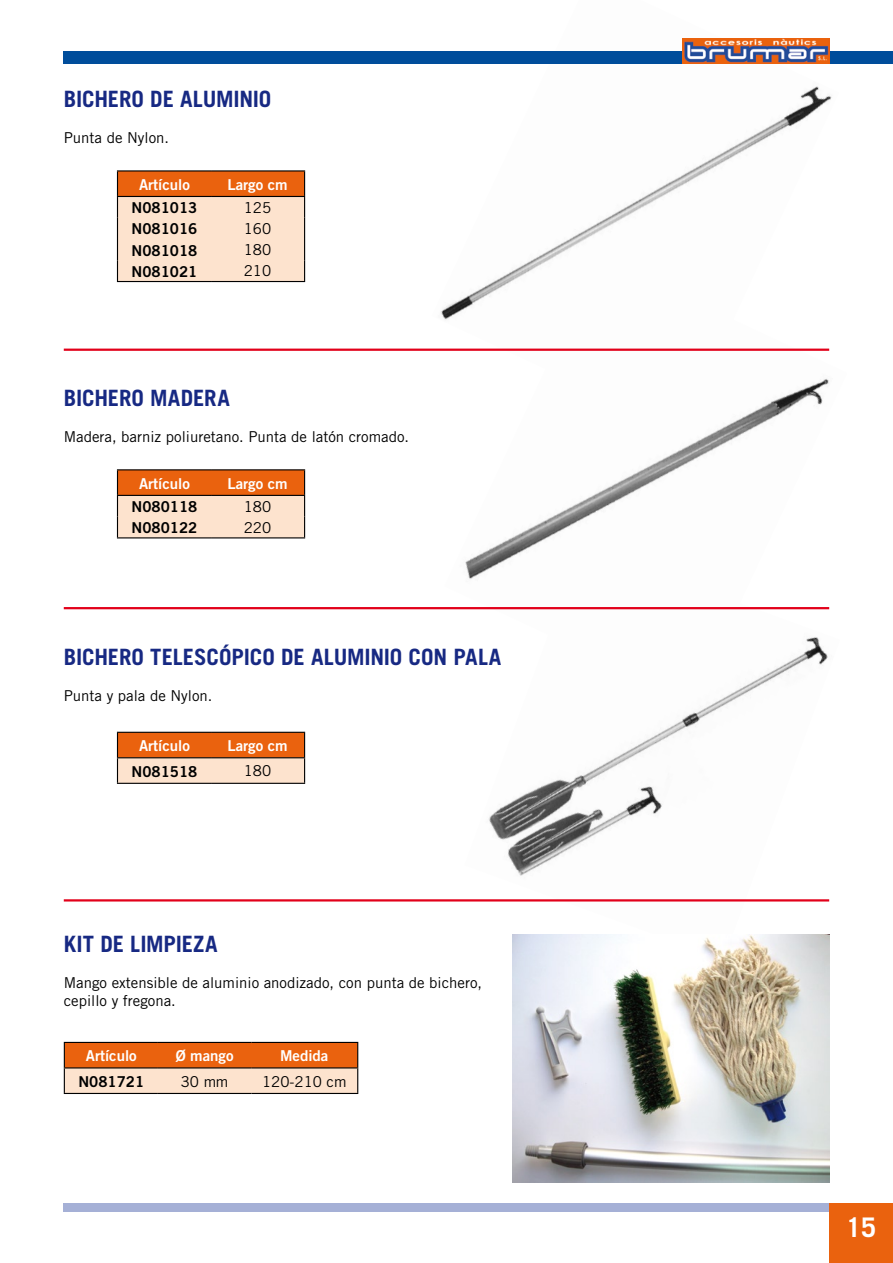
<style>
.page{position:relative;width:893px;height:1263px;background:#fff}
.page>*{position:absolute;margin:0;border:0;box-sizing:border-box;transform-origin:0 0}
.t1{font:700 27px "Trade Gothic";color:#fff}
.t2{font:700 22.5px "Trade Gothic";letter-spacing:-.005em;color:#172983}
.t3{font:15px/18px "Trade Gothic";color:#000}
.t4{font:15px "Trade Gothic Bold Two";color:#fff}
.t5{font:15px "Trade Gothic Bold Two";color:#000}
</style>
<div class="page">
<div style="left:64px;top:1203px;width:829px;height:9px;background:#a5b0d6"></div>
<div style="left:829px;top:1203px;width:64px;height:60px;background:#ea620e"></div>
<img style="left:432px;top:38px;width:400px;height:311px">
<img style="left:464px;top:702px;width:366px;height:257px">
<img style="left:444px;top:257px;width:388px;height:445px">
<hr style="left:64px;top:349px;width:765px;height:2px;background:#e2001a">
<hr style="left:64px;top:607px;width:765px;height:2px;background:#e2001a">
<hr style="left:64px;top:899px;width:765px;height:2px;background:#e2001a">
<img style="left:513px;top:934px;width:316px;height:248px">
<hr style="left:117px;top:170px;width:94px;height:1px;background:#000">
<hr style="left:211px;top:170px;width:94px;height:1px;background:#000">
<svg style="left:117px;top:171px;width:188px;height:110px;background:#f2c09e"></svg>
<hr style="left:117px;top:281px;width:94px;height:1px;background:#000">
<hr style="left:211px;top:281px;width:94px;height:1px;background:#000">
<hr style="left:117px;top:469px;width:94px;height:1px;background:#000">
<hr style="left:211px;top:469px;width:94px;height:1px;background:#000">
<svg style="left:117px;top:470px;width:188px;height:67px;background:#edac81"></svg>
<hr style="left:117px;top:537px;width:94px;height:1px;background:#000">
<hr style="left:211px;top:537px;width:94px;height:1px;background:#000">
<hr style="left:117px;top:783px;width:94px;height:1px;background:#000">
<hr style="left:211px;top:783px;width:94px;height:1px;background:#000">
<svg style="left:117px;top:732px;width:188px;height:51px;background:#e99c6a"></svg>
<hr style="left:117px;top:757px;width:94px;height:1px;background:#000">
<hr style="left:211px;top:757px;width:94px;height:1px;background:#000">
<hr style="left:64px;top:1093px;width:94px;height:1px;background:#000">
<hr style="left:158px;top:1093px;width:93px;height:1px;background:#000">
<hr style="left:251px;top:1093px;width:107px;height:1px;background:#000">
<svg style="left:64px;top:1042px;width:294px;height:51px;background:#e99c6a"></svg>
<hr style="left:64px;top:1067px;width:94px;height:1px;background:#000">
<hr style="left:158px;top:1067px;width:93px;height:1px;background:#000">
<hr style="left:251px;top:1067px;width:107px;height:1px;background:#000">
<svg style="left:64px;top:51px;width:829px;height:13px;background:#1a5596"></svg>
<h2 class="t2" style="left:64px;top:85px;width:209px">BICHERO DE ALUMINIO</h2>
<p class="t3" style="left:64px;top:128px;width:107px">Punta de Nylon.</p>
<p class="t4" style="left:139px;top:175px;width:52px">Artículo</p>
<p class="t4" style="left:227px;top:175px;width:62px">Largo cm</p>
<p class="t5" style="left:132px;top:199px;width:67px">N081013</p>
<p class="t3" style="left:244px;top:199px;width:29px">125</p>
<p class="t5" style="left:132px;top:220px;width:67px">N081016</p>
<p class="t3" style="left:244px;top:220px;width:29px">160</p>
<p class="t5" style="left:132px;top:241px;width:67px">N081018</p>
<p class="t3" style="left:244px;top:241px;width:29px">180</p>
<p class="t5" style="left:132px;top:262px;width:67px">N081021</p>
<p class="t3" style="left:244px;top:262px;width:29px">210</p>
<h2 class="t2" style="left:64px;top:384px;width:168px">BICHERO MADERA</h2>
<p class="t3" style="left:64px;top:427px;width:347px">Madera, barniz poliuretano. Punta de latón cromado.</p>
<p class="t4" style="left:139px;top:474px;width:52px">Artículo</p>
<p class="t4" style="left:227px;top:474px;width:62px">Largo cm</p>
<p class="t5" style="left:132px;top:498px;width:67px">N080118</p>
<p class="t3" style="left:244px;top:498px;width:29px">180</p>
<p class="t5" style="left:132px;top:518px;width:67px">N080122</p>
<p class="t3" style="left:244px;top:518px;width:29px">220</p>
<h2 class="t2" style="left:64px;top:643px;width:439px">BICHERO TELESCÓPICO DE ALUMINIO CON PALA</h2>
<p class="t3" style="left:64px;top:686px;width:150px">Punta y pala de Nylon.</p>
<p class="t4" style="left:139px;top:736px;width:52px">Artículo</p>
<p class="t4" style="left:227px;top:736px;width:62px">Largo cm</p>
<p class="t5" style="left:132px;top:762px;width:67px">N081518</p>
<p class="t3" style="left:244px;top:762px;width:29px">180</p>
<h2 class="t2" style="left:64px;top:930px;width:155px">KIT DE LIMPIEZA</h2>
<p class="t3" style="left:64px;top:973px;width:420px">Mango extensible de aluminio anodizado, con punta de bichero, cepillo y fregona.</p>
<p class="t4" style="left:86px;top:1046px;width:52px">Artículo</p>
<p class="t4" style="left:176px;top:1046px;width:59px">Ø mango</p>
<p class="t4" style="left:280px;top:1046px;width:50px">Medida</p>
<p class="t5" style="left:78px;top:1072px;width:67px">N081721</p>
<p class="t3" style="left:181px;top:1072px;width:49px">30 mm</p>
<p class="t3" style="left:262px;top:1072px;width:86px">120-210 cm</p>
<h1 class="t1" style="left:846px;top:1211px;width:32px">15</h1>
</div>
